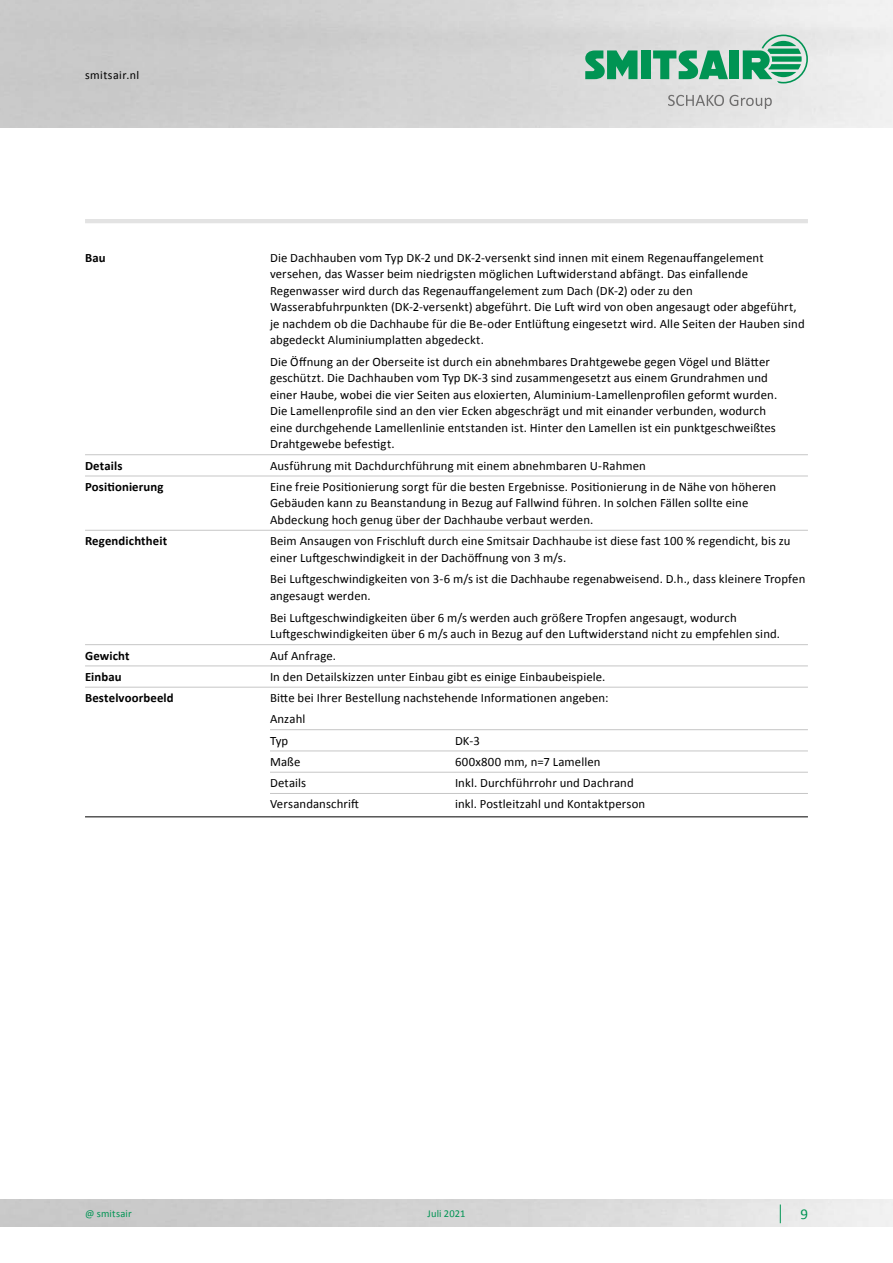
<style>
.page{position:relative;width:893px;height:1263px;background:#fff}
.page>*{position:absolute;margin:0;border:0;box-sizing:border-box;transform-origin:0 0}
.t1{font:15px "Calibri";color:#009453}
.t2{font:12.75px/16.5px "Calibri";letter-spacing:.01em;color:#000}
.t3{font:700 12.75px "Calibri";letter-spacing:.01em;color:#000}
.t4{font:12px "Calibri";letter-spacing:.035em;color:#000}
.t5{font:10.5px "Calibri";letter-spacing:.015em;color:#009453}
</style>
<div class="page">
<img style="left:0;top:0;width:893px;height:128px">
<svg style="left:668px;top:95px;width:104px;height:14px"></svg>
<div style="left:641px;top:50px;width:9px;height:29px;background:#009453"></div>
<svg style="left:585px;top:50px;width:52px;height:29px;background:#39a676"></svg>
<div style="left:730px;top:50px;width:9px;height:29px;background:#009453"></div>
<svg style="left:653px;top:50px;width:75px;height:29px;background:#59b28b"></svg>
<svg style="left:743px;top:35px;width:65px;height:48px;background:#79bfa0"></svg>
<hr style="left:85px;top:219px;width:723px;height:4px;background:#e3e3e3">
<svg style="left:780px;top:1204px;width:1px;height:19px"></svg>
<hr style="left:85px;top:454px;width:185px;height:1px;background:#c6c6c6">
<hr style="left:270px;top:454px;width:185px;height:1px;background:#c6c6c6">
<hr style="left:455px;top:454px;width:353px;height:1px;background:#c6c6c6">
<hr style="left:85px;top:476px;width:185px;height:1px;background:#c6c6c6">
<hr style="left:270px;top:476px;width:185px;height:1px;background:#c6c6c6">
<hr style="left:455px;top:476px;width:353px;height:1px;background:#c6c6c6">
<hr style="left:85px;top:530px;width:185px;height:1px;background:#c6c6c6">
<hr style="left:270px;top:530px;width:185px;height:1px;background:#c6c6c6">
<hr style="left:455px;top:530px;width:353px;height:1px;background:#c6c6c6">
<hr style="left:85px;top:644px;width:185px;height:1px;background:#c6c6c6">
<hr style="left:270px;top:644px;width:185px;height:1px;background:#c6c6c6">
<hr style="left:455px;top:644px;width:353px;height:1px;background:#c6c6c6">
<hr style="left:85px;top:666px;width:185px;height:1px;background:#c6c6c6">
<hr style="left:270px;top:666px;width:185px;height:1px;background:#c6c6c6">
<hr style="left:455px;top:666px;width:353px;height:1px;background:#c6c6c6">
<hr style="left:85px;top:687px;width:185px;height:1px;background:#c6c6c6">
<hr style="left:270px;top:687px;width:185px;height:1px;background:#c6c6c6">
<hr style="left:455px;top:687px;width:353px;height:1px;background:#c6c6c6">
<hr style="left:270px;top:729px;width:185px;height:1px;background:#c6c6c6">
<hr style="left:455px;top:729px;width:353px;height:1px;background:#c6c6c6">
<hr style="left:270px;top:751px;width:185px;height:1px;background:#c6c6c6">
<hr style="left:455px;top:751px;width:353px;height:1px;background:#c6c6c6">
<hr style="left:270px;top:772px;width:185px;height:1px;background:#c6c6c6">
<hr style="left:455px;top:772px;width:353px;height:1px;background:#c6c6c6">
<hr style="left:270px;top:793px;width:185px;height:1px;background:#c6c6c6">
<hr style="left:455px;top:793px;width:353px;height:1px;background:#c6c6c6">
<hr style="left:85px;top:816px;width:185px;height:1px;background:#000">
<hr style="left:270px;top:816px;width:185px;height:1px;background:#000">
<hr style="left:455px;top:816px;width:353px;height:1px;background:#000">
<p class="t4" style="left:85px;top:67px;width:56px">smitsair.nl</p>
<p class="t3" style="left:85px;top:248px;width:22px">Bau</p>
<p class="t2" style="left:270px;top:249px;width:536px">Die Dachhauben vom Typ DK-2 und DK-2-versenkt sind innen mit einem Regenauffangelement versehen, das Wasser beim niedrigsten möglichen Luftwiderstand abfängt. Das einfallende Regenwasser wird durch das Regenauffangelement zum Dach (DK-2) oder zu den Wasserabfuhrpunkten (DK-2-versenkt) abgeführt. Die Luft wird von oben angesaugt oder abgeführt, je nachdem ob die Dachhaube für die Be-oder Entlüftung eingesetzt wird. Alle Seiten der Hauben sind abgedeckt Aluminiumplatten abgedeckt.</p>
<p class="t2" style="left:270px;top:353px;width:509px">Die Öffnung an der Oberseite ist durch ein abnehmbares Drahtgewebe gegen Vögel und Blätter geschützt. Die Dachhauben vom Typ DK-3 sind zusammengesetzt aus einem Grundrahmen und einer Haube, wobei die vier Seiten aus eloxierten, Aluminium-Lamellenprofilen geformt wurden.<br>Die Lamellenprofile sind an den vier Ecken abgeschrägt und mit einander verbunden, wodurch eine durchgehende Lamellenlinie entstanden ist. Hinter den Lamellen ist ein punktgeschweißtes Drahtgewebe befestigt.</p>
<p class="t3" style="left:85px;top:456px;width:39px">Details</p>
<p class="t2" style="left:270px;top:457px;width:377px">Ausführung mit Dachdurchführung mit einem abnehmbaren U-Rahmen</p>
<p class="t3" style="left:85px;top:478px;width:80px">Positionierung</p>
<p class="t2" style="left:270px;top:478px;width:508px">Eine freie Positionierung sorgt für die besten Ergebnisse. Positionierung in de Nähe von höheren<br>Gebäuden kann zu Beanstandung in Bezug auf Fallwind führen. In solchen Fällen sollte eine<br>Abdeckung hoch genug über der Dachhaube verbaut werden.</p>
<p class="t3" style="left:85px;top:532px;width:84px">Regendichtheit</p>
<p class="t2" style="left:270px;top:532px;width:522px">Beim Ansaugen von Frischluft durch eine Smitsair Dachhaube ist diese fast 100 % regendicht, bis zu einer Luftgeschwindigkeit in der Dachöffnung von 3 m/s.</p>
<p class="t2" style="left:270px;top:571px;width:537px">Bei Luftgeschwindigkeiten von 3-6 m/s ist die Dachhaube regenabweisend. D.h., dass kleinere Tropfen angesaugt werden.</p>
<p class="t2" style="left:270px;top:609px;width:512px">Bei Luftgeschwindigkeiten über 6 m/s werden auch größere Tropfen angesaugt, wodurch<br>Luftgeschwindigkeiten über 6 m/s auch in Bezug auf den Luftwiderstand nicht zu empfehlen sind.</p>
<p class="t3" style="left:85px;top:646px;width:46px">Gewicht</p>
<p class="t2" style="left:270px;top:647px;width:67px">Auf Anfrage.</p>
<p class="t3" style="left:85px;top:667px;width:38px">Einbau</p>
<p class="t2" style="left:270px;top:668px;width:337px">In den Detailskizzen unter Einbau gibt es einige Einbaubeispiele.</p>
<p class="t3" style="left:85px;top:689px;width:90px">Bestelvoorbeeld</p>
<p class="t2" style="left:270px;top:687px;width:340px;line-height:21.3px">Bitte bei Ihrer Bestellung nachstehende Informationen angeben:<br>Anzahl<br>Typ</p>
<p class="t2" style="left:455px;top:732px;width:26px">DK-3</p>
<p class="t2" style="left:270px;top:753px;width:32px">Maße</p>
<p class="t2" style="left:455px;top:753px;width:147px">600x800 mm, n=7 Lamellen</p>
<p class="t2" style="left:270px;top:774px;width:38px">Details</p>
<p class="t2" style="left:455px;top:774px;width:180px">Inkl. Durchführrohr und Dachrand</p>
<p class="t2" style="left:270px;top:795px;width:91px">Versandanschrift</p>
<p class="t2" style="left:455px;top:795px;width:192px">inkl. Postleitzahl und Kontaktperson</p>
<p class="t5" style="left:85px;top:1206px;width:48px">@ smitsair</p>
<p class="t5" style="left:427px;top:1206px;width:39px">Juli 2021</p>
<p class="t1" style="left:800px;top:1203px;width:9px">9</p>
</div>
